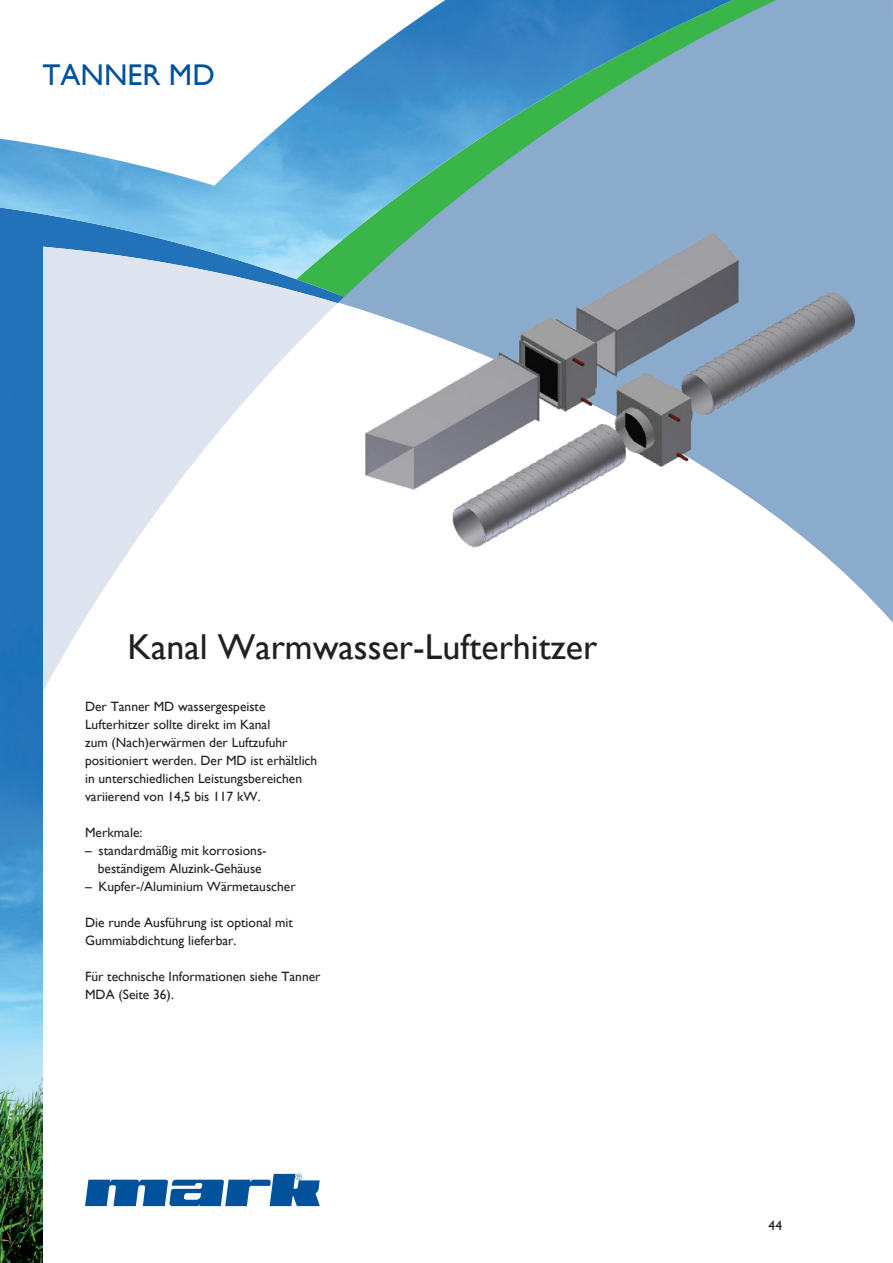
<style>
.page{position:relative;width:893px;height:1263px;background:#fff}
.page>*{position:absolute;margin:0;border:0;box-sizing:border-box;transform-origin:0 0}
.Kop1{font:36px "Gill Sans";color:#231f20}
.Product_naam{font:30px "Gill Sans";color:#01529a}
.Introtekst{font:13.5px/18px "Gill Sans";color:#231f20}
</style>
<div class="page">
<svg style="left:85px;top:1174px;width:235px;height:32px"></svg>
<svg style="left:340px;top:0;width:553px;height:623px"></svg>
<div style="left:344px;top:0;width:496px;height:297px;background:#8babcc"></div>
<svg style="left:43px;top:279px;width:295px;height:412px"></svg>
<img style="left:0;top:0;width:733px;height:279px">
<img style="left:0;top:225px;width:43px;height:1038px">
<img style="left:357px;top:225px;width:503px;height:325px">
<p class="Product_naam" style="left:43px;top:57px;width:174px">TANNER MD</p>
<p class="Kop1" style="left:128px;top:626px;width:471px">Kanal Warmwasser-Lufterhitzer</p>
<p class="Introtekst" style="left:85px;top:698px;width:234px">Der Tanner MD wassergespeiste Lufterhitzer sollte direkt im Kanal<br>zum (Nach)erwärmen der Luftzufuhr positioniert werden. Der MD ist erhältlich in unterschiedlichen Leistungsbereichen variierend von 14,5 bis 117 kW.</p>
<p class="Introtekst" style="left:85px;top:824px;width:59px">Merkmale:</p>
<p class="Introtekst" style="left:85px;top:842px;width:183px">– standardmäßig mit korrosions-</p>
<p class="Introtekst" style="left:98px;top:860px;width:165px">beständigem Aluzink-Gehäuse</p>
<p class="Introtekst" style="left:85px;top:878px;width:212px">– Kupfer-/Aluminium Wärmetauscher</p>
<p class="Introtekst" style="left:85px;top:914px;width:210px">Die runde Ausführung ist optional mit<br>Gummiabdichtung lieferbar.</p>
<p class="Introtekst" style="left:85px;top:968px;width:237px">Für technische Informationen siehe Tanner<br>MDA (Seite 36).</p>
<p class="Introtekst" style="left:769px;top:1216px;width:15px">44</p>
</div>
